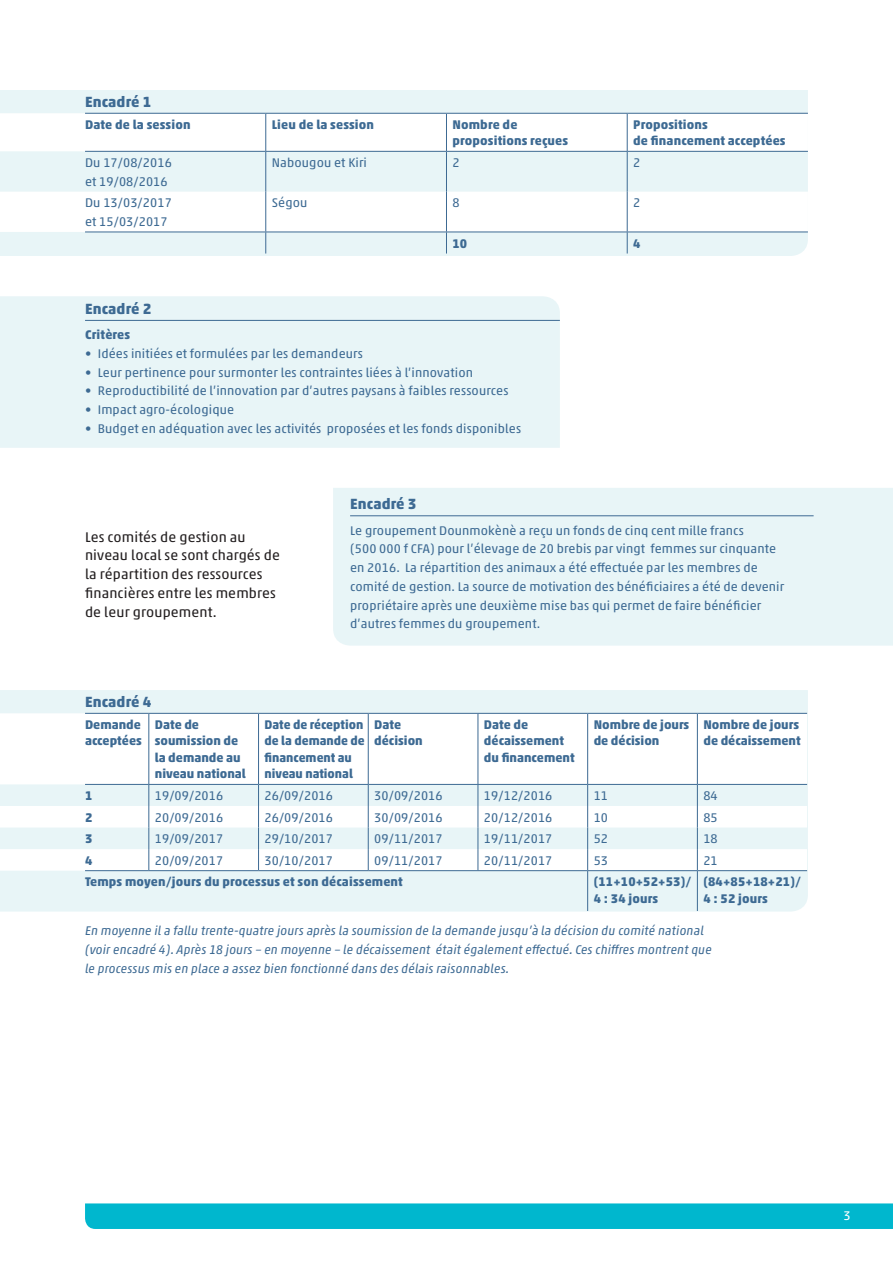
<style>
.page{position:relative;width:893px;height:1263px;background:#fff}
.page>*{position:absolute;margin:0;border:0;box-sizing:border-box;transform-origin:0 0}
.t1{font:700 15px "Akko Pro";letter-spacing:.01em;color:#3d6a93}
.t2{font:14.25px/18.8px "Akko Pro";letter-spacing:.01em;color:#231f20}
.t3{font:12.75px/18.8px "Akko Pro";letter-spacing:.01em;color:#3d6a93}
.t4{font:700 12.75px/16.5px "Akko Pro";color:#3d6a93}
.t5{font:italic 12.75px/18.8px "Akko Pro";letter-spacing:.01em;color:#3d6a93}
.t6{font:12.75px "Akko Pro";color:#fff}
</style>
<div class="page">
<div style="left:85px;top:1203px;width:808px;height:26px;background:#00b7ce"></div>
<div style="left:0;top:296px;width:560px;height:152px;background:#e8f5f7"></div>
<div style="left:0;top:90px;width:808px;height:166px;background:#e8f5f7"></div>
<svg style="left:0;top:113px;width:808px;height:119px"></svg>
<hr style="left:85px;top:113px;width:181px;height:1px;background:#3d6a93">
<hr style="left:266px;top:113px;width:180px;height:1px;background:#3d6a93">
<hr style="left:446px;top:113px;width:181px;height:1px;background:#3d6a93">
<hr style="left:627px;top:113px;width:181px;height:1px;background:#3d6a93">
<hr style="left:85px;top:151px;width:181px;height:1px;background:#3d6a93">
<hr style="left:266px;top:151px;width:180px;height:1px;background:#3d6a93">
<hr style="left:446px;top:151px;width:181px;height:1px;background:#3d6a93">
<hr style="left:627px;top:151px;width:181px;height:1px;background:#3d6a93">
<hr style="left:85px;top:232px;width:181px;height:1px;background:#3d6a93">
<hr style="left:266px;top:232px;width:180px;height:1px;background:#3d6a93">
<hr style="left:446px;top:232px;width:181px;height:1px;background:#3d6a93">
<hr style="left:627px;top:232px;width:181px;height:1px;background:#3d6a93">
<hr style="left:265px;top:114px;width:1px;height:37px;background:#3d6a93">
<hr style="left:446px;top:114px;width:1px;height:37px;background:#3d6a93">
<hr style="left:627px;top:114px;width:1px;height:37px;background:#3d6a93">
<hr style="left:265px;top:152px;width:1px;height:40px;background:#3d6a93">
<hr style="left:446px;top:152px;width:1px;height:40px;background:#3d6a93">
<hr style="left:627px;top:152px;width:1px;height:40px;background:#3d6a93">
<hr style="left:265px;top:192px;width:1px;height:40px;background:#3d6a93">
<hr style="left:446px;top:192px;width:1px;height:40px;background:#3d6a93">
<hr style="left:627px;top:192px;width:1px;height:40px;background:#3d6a93">
<svg style="left:265px;top:232px;width:1px;height:22px"></svg>
<svg style="left:446px;top:232px;width:1px;height:22px"></svg>
<svg style="left:627px;top:232px;width:1px;height:22px"></svg>
<div style="left:333px;top:488px;width:560px;height:158px;background:#e8f5f7"></div>
<div style="left:0;top:690px;width:808px;height:221px;background:#e8f5f7"></div>
<svg style="left:0;top:713px;width:807px;height:158px"></svg>
<hr style="left:85px;top:713px;width:64px;height:1px;background:#3d6a93">
<hr style="left:149px;top:713px;width:110px;height:1px;background:#3d6a93">
<hr style="left:259px;top:713px;width:109px;height:1px;background:#3d6a93">
<hr style="left:368px;top:713px;width:110px;height:1px;background:#3d6a93">
<hr style="left:478px;top:713px;width:110px;height:1px;background:#3d6a93">
<hr style="left:588px;top:713px;width:109px;height:1px;background:#3d6a93">
<hr style="left:697px;top:713px;width:110px;height:1px;background:#3d6a93">
<hr style="left:85px;top:784px;width:64px;height:1px;background:#3d6a93">
<hr style="left:149px;top:784px;width:110px;height:1px;background:#3d6a93">
<hr style="left:259px;top:784px;width:109px;height:1px;background:#3d6a93">
<hr style="left:368px;top:784px;width:110px;height:1px;background:#3d6a93">
<hr style="left:478px;top:784px;width:110px;height:1px;background:#3d6a93">
<hr style="left:588px;top:784px;width:109px;height:1px;background:#3d6a93">
<hr style="left:697px;top:784px;width:110px;height:1px;background:#3d6a93">
<hr style="left:148px;top:714px;width:1px;height:70px;background:#3d6a93">
<svg style="left:148px;top:785px;width:1px;height:85px"></svg>
<hr style="left:85px;top:870px;width:64px;height:1px;background:#3d6a93">
<hr style="left:149px;top:870px;width:110px;height:1px;background:#3d6a93">
<hr style="left:259px;top:870px;width:109px;height:1px;background:#3d6a93">
<hr style="left:368px;top:870px;width:110px;height:1px;background:#3d6a93">
<hr style="left:478px;top:870px;width:110px;height:1px;background:#3d6a93">
<hr style="left:588px;top:870px;width:109px;height:1px;background:#3d6a93">
<hr style="left:697px;top:870px;width:110px;height:1px;background:#3d6a93">
<hr style="left:258px;top:714px;width:1px;height:70px;background:#3d6a93">
<hr style="left:368px;top:714px;width:1px;height:70px;background:#3d6a93">
<hr style="left:478px;top:714px;width:1px;height:70px;background:#3d6a93">
<hr style="left:587px;top:714px;width:1px;height:70px;background:#3d6a93">
<hr style="left:697px;top:714px;width:1px;height:70px;background:#3d6a93">
<svg style="left:258px;top:785px;width:1px;height:85px"></svg>
<svg style="left:368px;top:785px;width:1px;height:85px"></svg>
<svg style="left:478px;top:785px;width:1px;height:85px"></svg>
<svg style="left:587px;top:785px;width:1px;height:85px"></svg>
<svg style="left:697px;top:785px;width:1px;height:85px"></svg>
<hr style="left:587px;top:871px;width:1px;height:40px;background:#3d6a93">
<hr style="left:697px;top:871px;width:1px;height:40px;background:#3d6a93">
<hr style="left:85px;top:320px;width:475px;height:1px;background:#3d6a93">
<hr style="left:350px;top:515px;width:464px;height:1px;background:#3d6a93">
<p class="t1" style="left:85px;top:93px;width:68px">Encadré 1</p>
<p class="t4" style="left:85px;top:116px;width:107px">Date de la session</p>
<p class="t4" style="left:272px;top:116px;width:104px">Lieu de la session</p>
<p class="t4" style="left:452px;top:116px;width:117px">Nombre de propositions reçues</p>
<p class="t4" style="left:633px;top:116px;width:154px">Propositions<br>de financement acceptées</p>
<p class="t3" style="left:85px;top:153px;width:88px">Du 17/08/2016 et 19/08/2016</p>
<p class="t3" style="left:272px;top:153px;width:97px">Nabougou et Kiri</p>
<p class="t3" style="left:452px;top:153px;width:9px">2</p>
<p class="t3" style="left:633px;top:153px;width:9px">2</p>
<p class="t3" style="left:85px;top:193px;width:88px">Du 13/03/2017 et 15/03/2017</p>
<p class="t3" style="left:272px;top:193px;width:37px">Ségou</p>
<p class="t3" style="left:452px;top:193px;width:9px">8</p>
<p class="t3" style="left:633px;top:193px;width:9px">2</p>
<p class="t4" style="left:452px;top:235px;width:16px">10</p>
<p class="t4" style="left:633px;top:235px;width:9px">4</p>
<p class="t1" style="left:85px;top:299px;width:68px">Encadré 2</p>
<p class="t4" style="left:85px;top:326px;width:47px">Critères</p>
<p class="t3" style="left:85px;top:344px;width:279px">• Idées initiées et formulées par les demandeurs</p>
<p class="t3" style="left:85px;top:363px;width:389px">• Leur pertinence pour surmonter les contraintes liées à l’innovation</p>
<p class="t3" style="left:85px;top:381px;width:425px">• Reproductibilité de l’innovation par d’autres paysans à faibles ressources</p>
<p class="t3" style="left:85px;top:400px;width:151px">• Impact agro-écologique</p>
<p class="t3" style="left:85px;top:419px;width:438px">• Budget en adéquation avec les activités proposées et les fonds disponibles</p>
<p class="t2" style="left:85px;top:527px;width:196px">Les comités de gestion au niveau local se sont chargés de la répartition des ressources financières entre les membres de leur groupement.</p>
<p class="t1" style="left:350px;top:495px;width:68px">Encadré 3</p>
<p class="t3" style="left:350px;top:521px;width:436px">Le groupement Dounmokènè a reçu un fonds de cinq cent mille francs<br>(500 000 f CFA) pour l’élevage de 20 brebis par vingt femmes sur cinquante en 2016. La répartition des animaux a été effectuée par les membres de comité de gestion. La source de motivation des bénéficiaires a été de devenir propriétaire après une deuxième mise bas qui permet de faire bénéficier d’autres femmes du groupement.</p>
<p class="t1" style="left:85px;top:693px;width:68px">Encadré 4</p>
<p class="t4" style="left:85px;top:716px;width:58px">Demande acceptées</p>
<p class="t4" style="left:155px;top:716px;width:93px">Date de soumission de la demande au niveau national</p>
<p class="t4" style="left:265px;top:716px;width:102px">Date de réception de la demande de financement au niveau national</p>
<p class="t4" style="left:374px;top:716px;width:50px">Date décision</p>
<p class="t4" style="left:484px;top:716px;width:92px">Date de décaissement du financement</p>
<p class="t4" style="left:594px;top:716px;width:97px">Nombre de jours de décision</p>
<p class="t4" style="left:703px;top:716px;width:99px">Nombre de jours de décaissement</p>
<p class="t4" style="left:85px;top:787px;width:9px">1</p>
<p class="t3" style="left:155px;top:786px;width:70px">19/09/2016</p>
<p class="t3" style="left:265px;top:786px;width:70px">26/09/2016</p>
<p class="t3" style="left:374px;top:786px;width:70px">30/09/2016</p>
<p class="t3" style="left:484px;top:786px;width:70px">19/12/2016</p>
<p class="t3" style="left:594px;top:786px;width:16px">11</p>
<p class="t3" style="left:703px;top:786px;width:16px">84</p>
<p class="t4" style="left:85px;top:809px;width:9px">2</p>
<p class="t3" style="left:155px;top:808px;width:70px">20/09/2016</p>
<p class="t3" style="left:265px;top:808px;width:70px">26/09/2016</p>
<p class="t3" style="left:374px;top:808px;width:70px">30/09/2016</p>
<p class="t3" style="left:484px;top:808px;width:70px">20/12/2016</p>
<p class="t3" style="left:594px;top:808px;width:16px">10</p>
<p class="t3" style="left:703px;top:808px;width:16px">85</p>
<p class="t4" style="left:85px;top:830px;width:9px">3</p>
<p class="t3" style="left:155px;top:829px;width:70px">19/09/2017</p>
<p class="t3" style="left:265px;top:829px;width:70px">29/10/2017</p>
<p class="t3" style="left:374px;top:829px;width:70px">09/11/2017</p>
<p class="t3" style="left:484px;top:829px;width:70px">19/11/2017</p>
<p class="t3" style="left:594px;top:829px;width:16px">52</p>
<p class="t3" style="left:703px;top:829px;width:16px">18</p>
<p class="t4" style="left:85px;top:852px;width:9px">4</p>
<p class="t3" style="left:155px;top:851px;width:70px">20/09/2017</p>
<p class="t3" style="left:265px;top:851px;width:70px">30/10/2017</p>
<p class="t3" style="left:374px;top:851px;width:70px">09/11/2017</p>
<p class="t3" style="left:484px;top:851px;width:70px">20/11/2017</p>
<p class="t3" style="left:594px;top:851px;width:16px">53</p>
<p class="t3" style="left:703px;top:851px;width:16px">21</p>
<p class="t4" style="left:85px;top:873px;width:319px">Temps moyen/jours du processus et son décaissement</p>
<p class="t4" style="left:594px;top:873px;width:99px">(11+10+52+53)/<br>4 : 34 jours</p>
<p class="t4" style="left:703px;top:873px;width:99px">(84+85+18+21)/<br>4 : 52 jours</p>
<p class="t5" style="left:85px;top:921px;width:628px">En moyenne il a fallu trente-quatre jours après la soumission de la demande jusqu’à la décision du comité national (voir encadré 4). Après 18 jours – en moyenne – le décaissement était également effectué. Ces chiffres montrent que le processus mis en place a assez bien fonctionné dans des délais raisonnables.</p>
<p class="t6" style="left:843px;top:1207px;width:9px">3</p>
</div>
